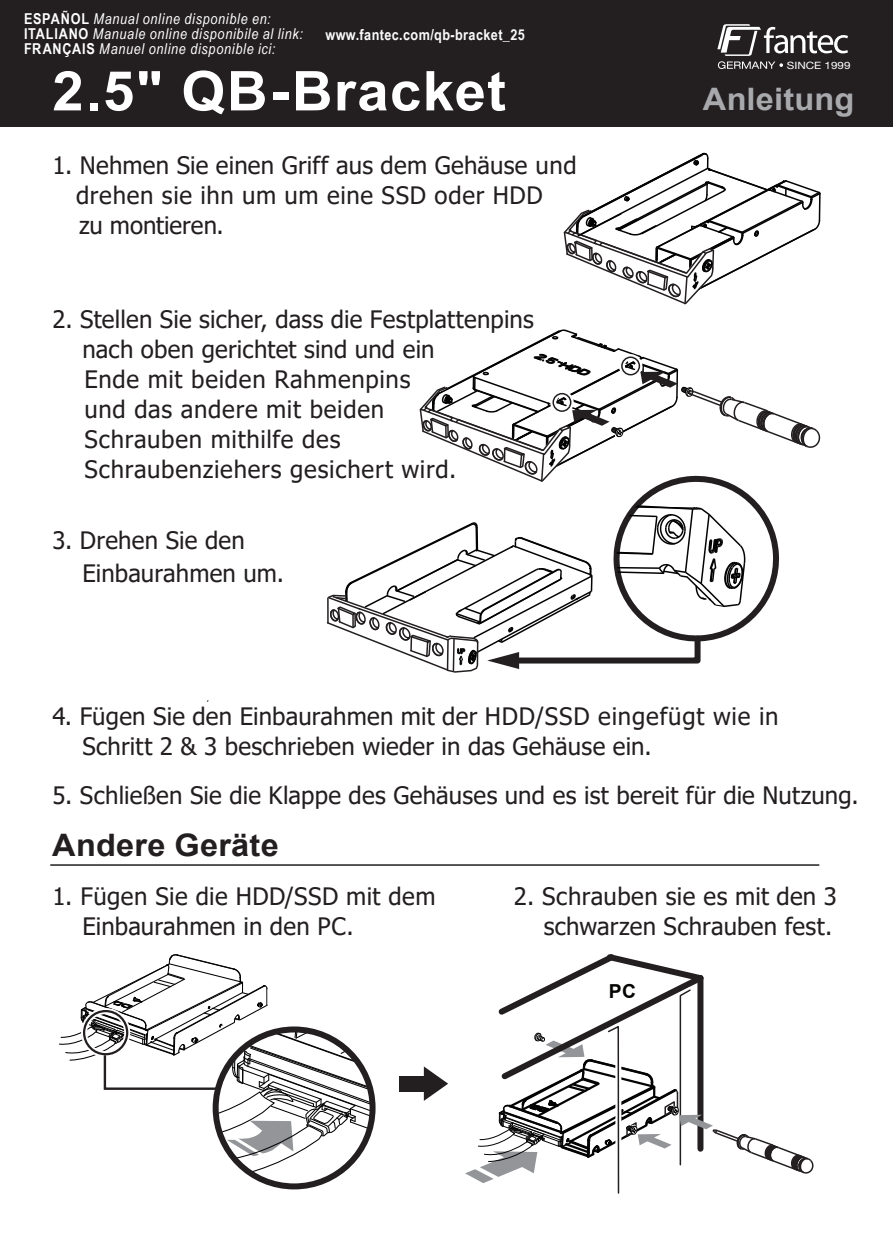
<style>
.page{position:relative;width:893px;height:1259px;background:#fff}
.page>*{position:absolute;margin:0;border:0;box-sizing:border-box;transform-origin:0 0}
.t1{font:700 54.9px "Arial";letter-spacing:.02em;color:#fff}
.t2{font:700 30.9px "Arial";letter-spacing:.005em;color:#231f20;scale:1.05 1}
.t3{font:700 30.9px "Arial";letter-spacing:.005em;color:#a8a9ad;scale:1.05 1}
.t4{font:24px/30px "Tahoma";letter-spacing:.015em;color:#231f20}
.t5{font:700 19.2px "Arial";color:#040503}
.t6{font:italic 15px/15px "Arial Narrow";letter-spacing:.045em;color:#fff}
.t7{font:700 15px "Arial Narrow";letter-spacing:.025em;color:#fbfbfc}
.t8{font:10.2px "Helvetica Neue LT Pro";color:#fff;scale:1.15 1}
.s1{font-weight:700;font-style:normal}
</style>
<div class="page">
<div style="left:399px;top:1075px;width:32px;height:16px;background:#231f20"></div>
<svg style="left:424px;top:1066px;width:24px;height:35px"></svg>
<svg style="left:59px;top:954px;width:314px;height:227px"></svg>
<svg style="left:465px;top:954px;width:349px;height:240px"></svg>
<div style="left:0;top:0;width:893px;height:126px;background:#231f20"></div>
<svg style="left:563px;top:152px;width:258px;height:153px"></svg>
<svg style="left:326px;top:329px;width:495px;height:344px"></svg>
<hr style="left:50px;top:864px;width:769px;height:2px;background:#231f20">
<svg style="left:717px;top:24px;width:131px;height:45px"></svg>
<p class="t6" style="left:24px;top:11px;width:281px"><span class="s1">ESPAÑOL</span> Manual online disponible en:<br><span class="s1">ITALIANO</span> Manuale online disponibile al link:<br><span class="s1">FRANÇAIS</span> Manuel online disponible ici:</p>
<p class="t7" style="left:325px;top:24px;width:201px">www.fantec.com/qb-bracket_25</p>
<h1 class="t1" style="left:52px;top:52px;width:455px">2.5" QB-Bracket</h1>
<p class="t4" style="left:76px;top:151px;width:502px;text-indent:-24px">1. Nehmen Sie einen Griff aus dem Gehäuse und drehen sie ihn um um eine SSD oder HDD<br>zu montieren.</p>
<p class="t4" style="left:82px;top:305px;width:453px;text-indent:-30px">2. Stellen Sie sicher, dass die Festplattenpins nach oben gerichtet sind und ein<br>Ende mit beiden Rahmenpins<br>und das andere mit beiden<br>Schrauben mithilfe des<br>Schraubenziehers gesichert wird.</p>
<p class="t4" style="left:82px;top:525px;width:203px;line-height:33px;text-indent:-30px">3. Drehen Sie den<br>Einbaurahmen um.</p>
<p class="t8" style="left:787px;top:59px;width:57px">SINCE 1999</p>
<p class="t3" style="left:703px;top:78px;width:146px">Anleitung</p>
<p class="t4" style="left:82px;top:702px;width:698px;text-indent:-30px">4. Fügen Sie den Einbaurahmen mit der HDD/SSD eingefügt wie in<br>Schritt 2 &amp; 3 beschrieben wieder in das Gehäuse ein.</p>
<p class="t4" style="left:52px;top:781px;width:808px">5. Schließen Sie die Klappe des Gehäuses und es ist bereit für die Nutzung.</p>
<p class="t2" style="left:52px;top:823px;width:217px">Andere Geräte</p>
<p class="t4" style="left:82px;top:882px;width:355px;text-indent:-30px">1. Fügen Sie die HDD/SSD mit dem<br>Einbaurahmen in den PC.</p>
<p class="t4" style="left:514px;top:882px;width:325px;text-align:right">2. Schrauben sie es mit den 3 schwarzen Schrauben fest.</p>
<p class="t5" style="left:609px;top:978px;width:29px">PC</p>
</div>
